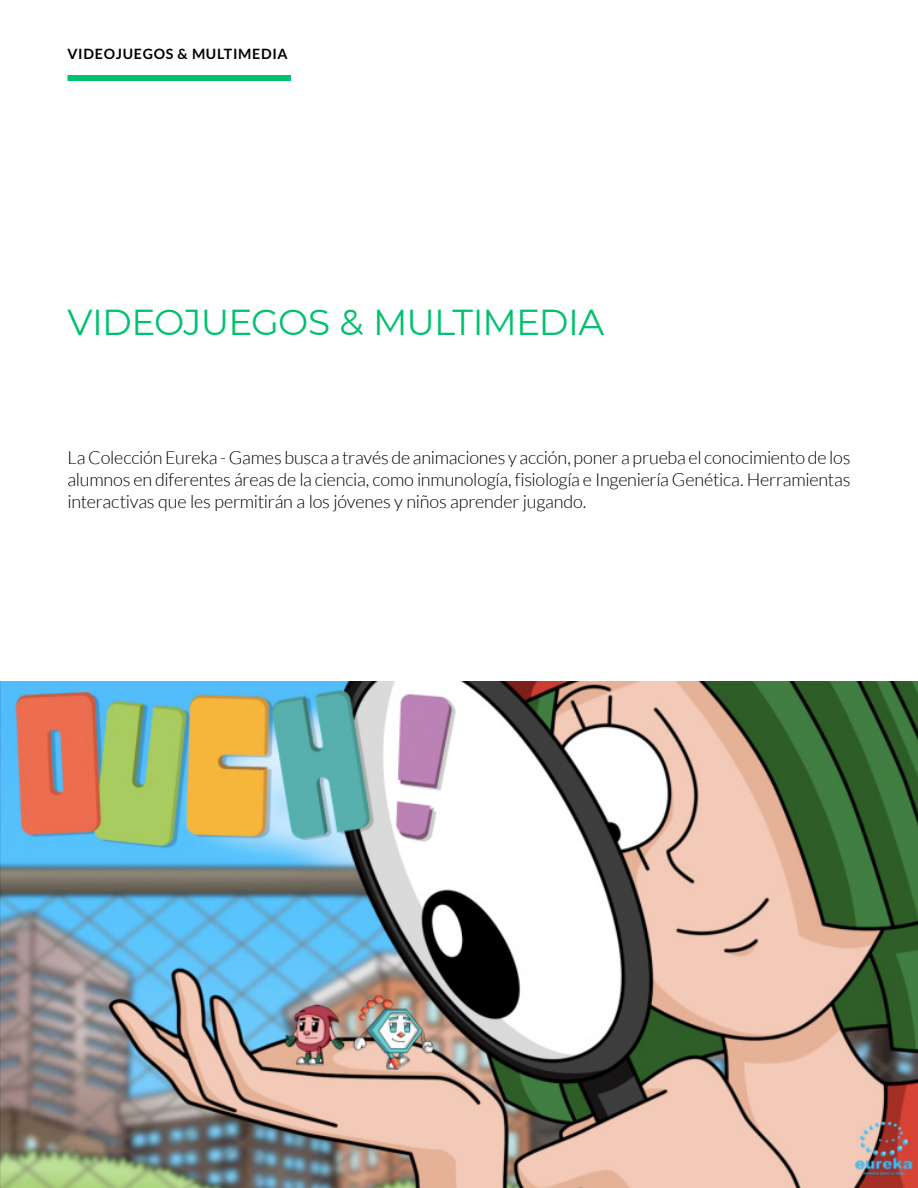
<style>
.page{position:relative;width:918px;height:1188px;background:#fff}
.page>*{position:absolute;margin:0;border:0;box-sizing:border-box;transform-origin:0 0}
.t1{font:36px "Montserrat";letter-spacing:-.025em;color:#00c16e}
.t2{font:300 18px/21.6px "Lato";letter-spacing:-.01em;color:#000;text-align:justify}
.t3{font:700 14.25px "Lato";letter-spacing:.05em;color:#000}
</style>
<div class="page">
<div style="left:68px;top:75px;width:223px;height:6px;background:#00c16e"></div>
<img style="left:0;top:681px;width:918px;height:507px">
<p class="t3" style="left:68px;top:46px;width:222px">VIDEOJUEGOS &amp; MULTIMEDIA</p>
<p class="t1" style="left:68px;top:297px;width:538px">VIDEOJUEGOS &amp; MULTIMEDIA</p>
<p class="t2" style="left:68px;top:447px;width:784px">La Colección Eureka - Games busca a través de animaciones y acción, poner a prueba el conocimiento de los alumnos en diferentes áreas de la ciencia, como inmunología, fisiología e Ingeniería Genética. Herramientas interactivas que les permitirán a los jóvenes y niños aprender jugando.</p>
</div>
